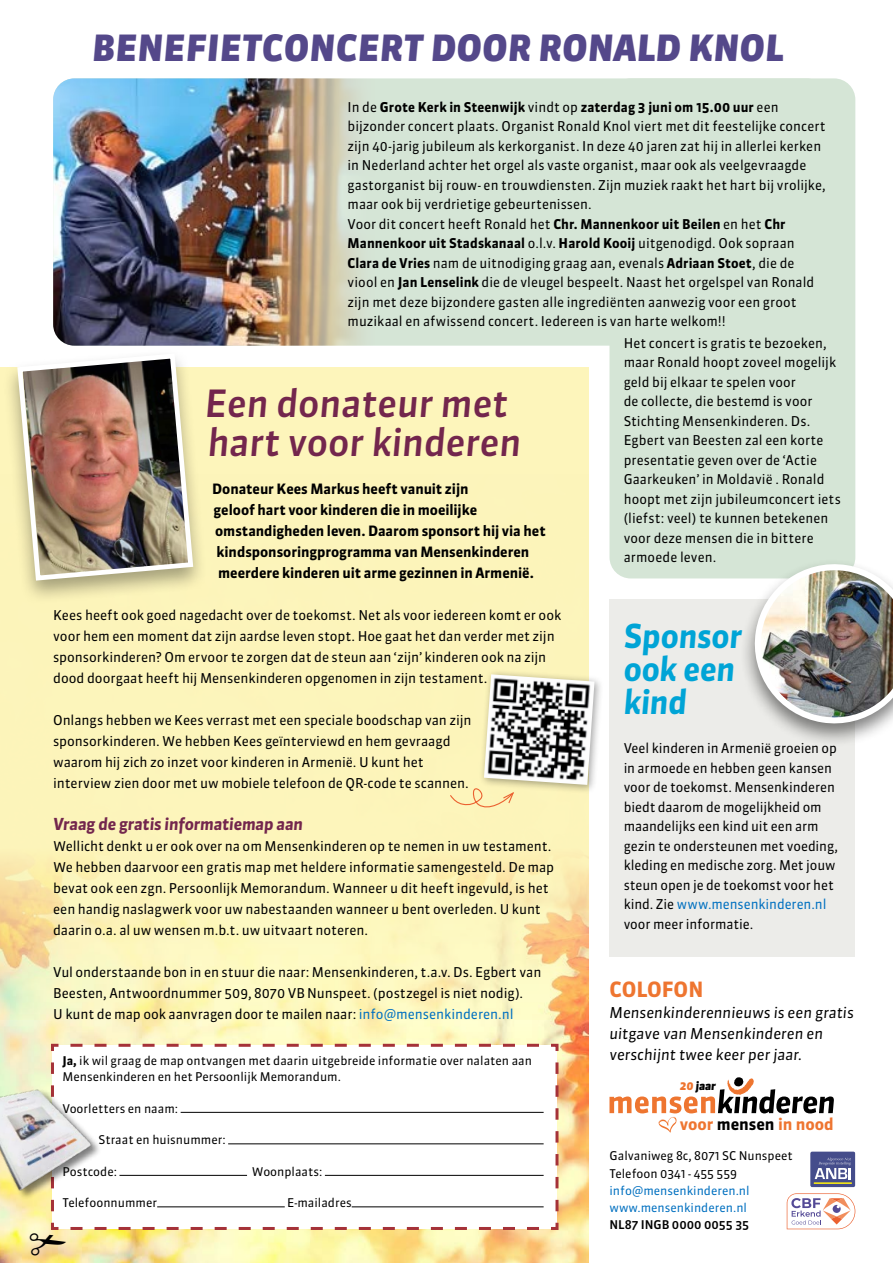
<style>
.page{position:relative;width:893px;height:1263px;background:#fff}
.page>*{position:absolute;margin:0;border:0;box-sizing:border-box;transform-origin:0 0}
.t1{font:italic 500 37.5px/39px "Sanuk OT";color:#73264d}
.t2{font:italic 900 36px "Sanuk";color:#54488a}
.t3{font:italic 700 33px/33px "Sanuk OT";letter-spacing:-.005em;color:#00a4d6}
.t4{font:700 21px "Sanuk OT";color:#ee7530}
.t5{font:italic 700 16.5px "Sanuk OT";letter-spacing:-.015em;color:#73264d}
.t6{font:700 16.2px "Sanuk OT";color:#ee7530}
.t7{font:italic 15px/21px "Sanuk OT";color:#000}
.t8{font:700 14.25px "Sanuk OT";letter-spacing:-.005em;color:#000}
.t9{font:13.5px/19.5px "Sanuk OT";color:#000}
.t10{font:12px/17.2px "Sanuk OT";color:#000}
.t11{font:12px/17.2px "Sanuk OT";color:#0070c0}
.t12{font:500 12px "Sanuk OT";color:#000}
.t13{font:italic 900 11.7px "Sanuk";letter-spacing:-.015em;color:#000}
.s1{font-weight:700}
.s2{color:#0070c0}
.s3{color:#ee7530}
.s4{color:#000}
</style>
<div class="page">
<div style="left:609px;top:78px;width:246px;height:500px;background:#d5e5d6;border-radius:21px"></div>
<div style="left:609px;top:599px;width:246px;height:357px;background:#ecece9"></div>
<div style="left:740px;top:558px;width:153px;height:190px;background:#000;opacity:.5"></div>
<img style="left:745px;top:555px;width:148px;height:171px">
<div style="left:0;top:367px;width:588px;height:652px;background:#fcf4bb"></div>
<img style="left:0;top:860px;width:588px;height:403px">
<svg style="left:609px;top:1077px;width:225px;height:56px"></svg>
<svg style="left:810px;top:1151px;width:45px;height:36px;background:#696fa1"></svg>
<hr style="left:814px;top:1182px;width:38px;height:2px;background:#ffef0e">
<svg style="left:787px;top:1193px;width:68px;height:36px"></svg>
<div style="left:53px;top:78px;width:775px;height:268px;background:#d5e5d6;border-radius:21px"></div>
<img style="left:53px;top:78px;width:386px;height:268px">
<svg style="left:49px;top:1042px;width:511px;height:189px"></svg>
<img style="left:0;top:1080px;width:104px;height:127px">
<div style="left:479px;top:669px;width:125px;height:125px;background:#000;opacity:.35"></div>
<img style="left:484px;top:674px;width:110px;height:111px">
<div style="left:2px;top:348px;width:206px;height:257px;background:#000;opacity:.35"></div>
<img style="left:15px;top:351px;width:181px;height:232px">
<svg style="left:450px;top:783px;width:65px;height:25px"></svg>
<svg style="left:30px;top:1227px;width:515px;height:28px;background:#f6e2a0"></svg>
<h2 class="t2" style="left:92px;top:27px;width:693px">BENEFIETCONCERT DOOR RONALD KNOL</h2>
<p class="t9" style="left:348px;top:97px;width:480px">In de <span class="s1">Grote Kerk in Steenwijk</span> vindt op <span class="s1">zaterdag 3 juni om 15.00 uur</span> een bijzonder concert plaats. Organist Ronald Knol viert met dit feestelijke concert zijn 40-jarig jubileum als kerkorganist. In deze 40 jaren zat hij in allerlei kerken in Nederland achter het orgel als vaste organist, maar ook als veelgevraagde gastorganist bij rouw- en trouwdiensten. Zijn muziek raakt het hart bij vrolijke, maar ook bij verdrietige gebeurtenissen.<br>Voor dit concert heeft Ronald het <span class="s1">Chr. Mannenkoor uit Beilen</span> en het <span class="s1">Chr Mannenkoor uit Stadskanaal</span> o.l.v. <span class="s1">Harold Kooij</span> uitgenodigd. Ook sopraan <span class="s1">Clara de Vries</span> nam de uitnodiging graag aan, evenals <span class="s1">Adriaan Stoet</span>, die de viool en <span class="s1">Jan Lenselink</span> die de vleugel bespeelt. Naast het orgelspel van Ronald zijn met deze bijzondere gasten alle ingrediënten aanwezig voor een groot muzikaal en afwissend concert. Iedereen is van harte welkom!!</p>
<h1 class="t1" style="left:205px;top:384px;width:318px">Een donateur met hart voor kinderen</h1>
<p class="t8" style="left:212px;top:480px;width:258px">Donateur Kees Markus heeft vanuit zijn</p>
<p class="t8" style="left:214px;top:501px;width:265px">geloof hart voor kinderen die in moeilijke</p>
<p class="t8" style="left:215px;top:522px;width:332px">omstandigheden leven. Daarom sponsort hij via het</p>
<p class="t8" style="left:217px;top:543px;width:314px">kindsponsoringprogramma van Mensenkinderen</p>
<p class="t8" style="left:218px;top:564px;width:317px">meerdere kinderen uit arme gezinnen in Armenië.</p>
<p class="t9" style="left:53px;top:605px;width:510px;line-height:21px">Kees heeft ook goed nagedacht over de toekomst. Net als voor iedereen komt er ook voor hem een moment dat zijn aardse leven stopt. Hoe gaat het dan verder met zijn sponsorkinderen? Om ervoor te zorgen dat de steun aan ‘zijn’ kinderen ook na zijn dood doorgaat heeft hij Mensenkinderen opgenomen in zijn testament.</p>
<p class="t9" style="left:53px;top:710px;width:420px;line-height:21px">Onlangs hebben we Kees verrast met een speciale boodschap van zijn sponsorkinderen. We hebben Kees geïnterviewd en hem gevraagd waarom hij zich zo inzet voor kinderen in Armenië. U kunt het interview zien door met uw mobiele telefoon de QR-code te scannen.</p>
<p class="t5" style="left:53px;top:814px;width:251px">Vraag de gratis informatiemap aan</p>
<p class="t9" style="left:53px;top:836px;width:503px;line-height:21px">Wellicht denkt u er ook over na om Mensenkinderen op te nemen in uw testament.<br>We hebben daarvoor een gratis map met heldere informatie samengesteld. De map bevat ook een zgn. Persoonlijk Memorandum. Wanneer u dit heeft ingevuld, is het een handig naslagwerk voor uw nabestaanden wanneer u bent overleden. U kunt daarin o.a. al uw wensen m.b.t. uw uitvaart noteren.</p>
<p class="t9" style="left:53px;top:962px;width:490px;line-height:21px">Vul onderstaande bon in en stuur die naar: Mensenkinderen, t.a.v. Ds. Egbert van<br>Beesten, Antwoordnummer 509, 8070 VB Nunspeet. (postzegel is niet nodig).<br>U kunt de map ook aanvragen door te mailen naar: <span class="s2">info@mensenkinderen.nl</span></p>
<p class="t10" style="left:62px;top:1052px;width:471px;line-height:16.5px"><span class="s1">Ja,</span> ik wil graag de map ontvangen met daarin uitgebreide informatie over nalaten aan<br>Mensenkinderen en het Persoonlijk Memorandum.</p>
<p class="t10" style="left:62px;top:1099px;width:117px">Voorletters en naam:</p>
<p class="t10" style="left:98px;top:1131px;width:129px">Straat en huisnummer:</p>
<p class="t10" style="left:62px;top:1162px;width:56px">Postcode:</p>
<p class="t10" style="left:252px;top:1162px;width:72px">Woonplaats:</p>
<p class="t10" style="left:62px;top:1194px;width:96px">Telefoonnummer</p>
<p class="t10" style="left:287px;top:1194px;width:66px">E-mailadres</p>
<p class="t9" style="left:624px;top:333px;width:219px">Het concert is gratis te bezoeken, maar Ronald hoopt zoveel mogelijk geld bij elkaar te spelen voor<br>de collecte, die bestemd is voor<br>Stichting Mensenkinderen. Ds.<br>Egbert van Beesten zal een korte presentatie geven over de ‘Actie<br>Gaarkeuken’ in Moldavië . Ronald hoopt met zijn jubileumconcert iets (liefst: veel) te kunnen betekenen voor deze mensen die in bittere armoede leven.</p>
<h3 class="t3" style="left:624px;top:620px;width:120px">Sponsor ook een kind</h3>
<p class="t9" style="left:624px;top:739px;width:216px">Veel kinderen in Armenië groeien op in armoede en hebben geen kansen voor de toekomst. Mensenkinderen biedt daarom de mogelijkheid om maandelijks een kind uit een arm gezin te ondersteunen met voeding, kleding en medische zorg. Met jouw steun open je de toekomst voor het kind. Zie <span class="s2">www.mensenkinderen.nl </span>voor meer informatie.</p>
<h3 class="t4" style="left:610px;top:976px;width:95px">COLOFON</h3>
<p class="t7" style="left:609px;top:1002px;width:246px">Mensenkinderennieuws is een gratis uitgave van Mensenkinderen en verschijnt twee keer per jaar.</p>
<p class="t13" style="left:680px;top:1078px;width:38px"><span class="s3">20</span> jaar</p>
<p class="t6" style="left:680px;top:1114px;width:156px">voor <span class="s4">mensen</span> in nood</p>
<p class="t10" style="left:609px;top:1147px;width:185px">Galvaniweg 8c, 8071 SC Nunspeet<br>Telefoon 0341 - 455 559</p>
<p class="t11" style="left:609px;top:1182px;width:142px">info@mensenkinderen.nl www.mensenkinderen.nl</p>
<p class="t12" style="left:609px;top:1217px;width:141px">NL87 INGB 0000 0055 35</p>
</div>
